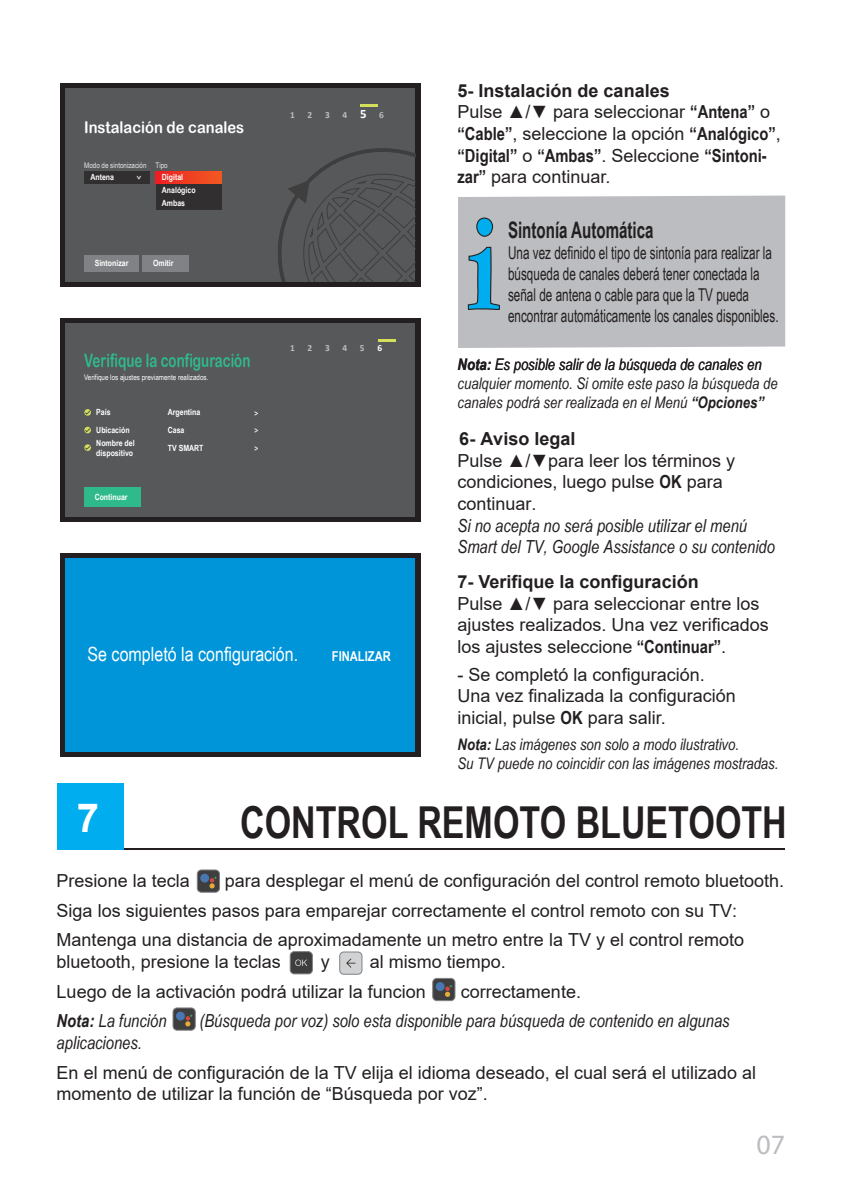
<style>
.page{position:relative;width:842px;height:1191px;background:#fff}
.page>*{position:absolute;margin:0;border:0;box-sizing:border-box;transform-origin:0 0}
.t1{font:700 44px "Arial Narrow";color:#231f20;scale:.94 1}
.t2{font:700 40px "Arial";color:#fff}
.t3{font:28px "Myriad Pro";color:#bcbdc0}
.t4{font:700 22.8px "Arial Narrow";color:#231f20;scale:.81 1}
.t5{font:19.6px "Arial Narrow";color:#fff}
.t6{font:18.4px "Arial Rounded MT Bold";color:#2fba8c;scale:.72 1}
.t7{font:18px/21.6px "Arial";color:#231f20}
.t8{font:italic 18px/21.6px "Arial Narrow";color:#231f20}
.t9{font:700 18px "Arial";color:#231f20}
.t10{font:700 18px "Arial Narrow";color:#231f20}
.t11{font:17.6px/21.2px "Arial Narrow";color:#231f20;scale:.81 1}
.t12{font:16.2px "Arial Rounded MT Bold";color:#fff;scale:.91 1}
.t13{font:italic 16px/19.2px "Arial Narrow";color:#231f20}
.t14{font:700 13.6px "Arial Narrow";color:#fff}
.t15{font:700 9.4px "Calibri";color:#bcbdc0}
.t16{font:700 9.4px "Calibri";color:#fff}
.t17{font:700 8.6px/12.8px "Arial Narrow";color:#fff}
.t18{font:8.6px "Arial";color:#fff;scale:1.23 1}
.t19{font:7.6px "Arial Narrow";color:#fff}
.t20{font:7.6px "Arial Narrow";color:#e6e7e9}
.s1{font-size:12.8px;color:#fff}
.s2{font-weight:700}
.s3{font-family:"Arial Narrow";font-weight:700}
.s4{font-family:"Arial";font-weight:400}
</style>
<div class="page">
<div style="left:458px;top:195px;width:327px;height:153px;background:#bcbdc0"></div>
<svg style="left:467px;top:217px;width:34px;height:93px;background:#73aac1"></svg>
<div style="left:60px;top:553px;width:360px;height:203px;background:#231f20"></div>
<div style="left:65px;top:558px;width:350px;height:193px;background:#0095d9"></div>
<div style="left:60px;top:83px;width:360px;height:203px;background:#231f20"></div>
<div style="left:65px;top:88px;width:350px;height:193px;background:#57585a"></div>
<svg style="left:360px;top:104px;width:18px;height:2px"></svg>
<div style="left:84px;top:171px;width:66px;height:13px;background:#312f30"></div>
<svg style="left:156px;top:171px;width:65px;height:13px"></svg>
<div style="left:156px;top:184px;width:65px;height:13px;background:#312f30"></div>
<div style="left:156px;top:197px;width:65px;height:13px;background:#312f30"></div>
<div style="left:84px;top:255px;width:54px;height:16px;background:#808285"></div>
<div style="left:142px;top:255px;width:47px;height:16px;background:#808285"></div>
<svg style="left:278px;top:148px;width:137px;height:133px"></svg>
<div style="left:60px;top:318px;width:360px;height:203px;background:#231f20"></div>
<div style="left:65px;top:323px;width:350px;height:193px;background:#57585a"></div>
<svg style="left:378px;top:339px;width:18px;height:2px"></svg>
<div style="left:84px;top:487px;width:57px;height:19px;background:#2fba8c"></div>
<svg style="left:85px;top:410px;width:6px;height:5px"></svg>
<svg style="left:85px;top:428px;width:6px;height:4px"></svg>
<svg style="left:85px;top:445px;width:6px;height:5px"></svg>
<div style="left:197px;top:870px;width:22px;height:22px;background:#3e3e3f;border-radius:4px"></div>
<div style="left:197px;top:869px;width:23px;height:23px;border:1px solid #808285;border-radius:4px"></div>
<svg style="left:209px;top:876px;width:8px;height:12px"></svg>
<div style="left:200px;top:873px;width:9px;height:9px;background:#4877b2;border-radius:50%"></div>
<div style="left:173px;top:1008px;width:22px;height:22px;background:#3e3e3f;border-radius:4px"></div>
<div style="left:173px;top:1007px;width:23px;height:23px;border:1px solid #808285;border-radius:4px"></div>
<svg style="left:185px;top:1014px;width:7px;height:12px"></svg>
<div style="left:176px;top:1011px;width:9px;height:9px;background:#4877b2;border-radius:50%"></div>
<div style="left:433px;top:978px;width:22px;height:22px;background:#3e3e3f;border-radius:4px"></div>
<div style="left:432px;top:978px;width:23px;height:23px;border:1px solid #808285;border-radius:4px"></div>
<svg style="left:445px;top:985px;width:7px;height:12px"></svg>
<div style="left:436px;top:982px;width:9px;height:9px;background:#4877b2;border-radius:50%"></div>
<div style="left:290px;top:951px;width:22px;height:23px;background:#3e3e3f;border-radius:4px"></div>
<div style="left:290px;top:951px;width:23px;height:23px;border:1px solid #808285;border-radius:4px"></div>
<svg style="left:295px;top:959px;width:12px;height:7px"></svg>
<div style="left:340px;top:952px;width:22px;height:22px;background:#d1d2d4;border-radius:4px"></div>
<div style="left:339px;top:951px;width:23px;height:23px;border:1px solid #808285;border-radius:4px"></div>
<svg style="left:346px;top:958px;width:9px;height:9px"></svg>
<hr style="left:123px;top:849px;width:661px;height:1px;background:#231f20">
<div style="left:57px;top:783px;width:66px;height:67px;background:#00aeef"></div>
<p class="t12" style="left:84px;top:117px;width:177px">Instalación de canales</p>
<p class="t20" style="left:84px;top:160px;width:85px">Modo de sintonización Tipo</p>
<p class="t17" style="left:90px;top:170px;width:25px">Antena</p>
<p class="t17" style="left:162px;top:170px;width:35px">Digital<br>Analógico<br>Ambas</p>
<p class="t18" style="left:142px;top:182px;width:5px;rotate:-180deg">^</p>
<p class="t17" style="left:95px;top:256px;width:35px">Sintonizar</p>
<p class="t17" style="left:153px;top:256px;width:22px">Omitir</p>
<p class="t6" style="left:84px;top:350px;width:232px">Verifique la configuración</p>
<p class="t17" style="left:96px;top:403px;width:35px;line-height:18px">País<br>Ubicación</p>
<p class="t17" style="left:96px;top:437px;width:40px;line-height:10.2px">Nombre del dispositivo</p>
<p class="t19" style="left:84px;top:371px;width:126px">Verifique los ajustes previamente realizados.</p>
<p class="t17" style="left:168px;top:403px;width:37px;line-height:17.8px">Argentina<br>Casa<br>TV SMART</p>
<p class="t18" style="left:261px;top:411px;width:5px;rotate:90deg">^</p>
<p class="t18" style="left:261px;top:428px;width:5px;rotate:90deg">^</p>
<p class="t18" style="left:261px;top:446px;width:5px;rotate:90deg">^</p>
<p class="t17" style="left:95px;top:490px;width:34px">Continuar</p>
<p class="t15" style="left:290px;top:108px;width:6px">1</p>
<p class="t15" style="left:308px;top:108px;width:6px">2</p>
<p class="t15" style="left:325px;top:108px;width:6px">3</p>
<p class="t15" style="left:342px;top:108px;width:25px">4 <span class="s1">5</span></p>
<p class="t15" style="left:379px;top:108px;width:6px">6</p>
<p class="t15" style="left:290px;top:341px;width:6px">1</p>
<p class="t15" style="left:308px;top:341px;width:6px">2</p>
<p class="t15" style="left:325px;top:341px;width:6px">3</p>
<p class="t15" style="left:342px;top:341px;width:6px">4</p>
<p class="t15" style="left:360px;top:341px;width:6px">5</p>
<p class="t16" style="left:377px;top:341px;width:6px">6</p>
<p class="t5" style="left:88px;top:639px;width:212px">Se completó la configuración.</p>
<p class="t14" style="left:332px;top:646px;width:61px">FINALIZAR</p>
<p class="t7" style="left:458px;top:80px;width:325px"><span class="s2">5- Instalación de canales<br></span>Pulse ▲/▼ para seleccionar <span class="s3">“Antena”</span> o <span class="s3">“Cable”</span>, seleccione la opción <span class="s3">“Analógico”</span>,</p>
<p class="t10" style="left:458px;top:142px;width:311px">“Digital” <span class="s4">o</span> “Ambas”<span class="s4">. Seleccione</span> “Sintoni-</p>
<p class="t7" style="left:458px;top:166px;width:154px"><span class="s3">zar”</span> para continuar.</p>
<p class="t4" style="left:508px;top:212px;width:181px">Sintonía Automática</p>
<p class="t11" style="left:508px;top:241px;width:335px">Una vez definido el tipo de sintonía para realizar la búsqueda de canales deberá tener conectada la señal de antena o cable para que la TV pueda encontrar automáticamente los canales disponibles.</p>
<p class="t13" style="left:458px;top:354px;width:306px"><span class="s2">Nota:</span> Es posible salir de la búsqueda de canales en</p>
<p class="t13" style="left:458px;top:373px;width:322px">cualquier momento. Si omite este paso la búsqueda de canales podrá ser realizada en el Menú <span class="s2">“Opciones”</span></p>
<p class="t9" style="left:459px;top:426px;width:118px">6- Aviso legal</p>
<p class="t7" style="left:457px;top:449px;width:279px">Pulse ▲/▼para leer los términos y condiciones, luego pulse <span class="s3">OK</span> para continuar.</p>
<p class="t8" style="left:457px;top:514px;width:319px">Si no acepta no será posible utilizar el menú<br>Smart del TV, Google Assistance o su contenido</p>
<p class="t9" style="left:458px;top:569px;width:243px">7- Verifique la configuración</p>
<p class="t7" style="left:458px;top:592px;width:313px">Pulse ▲/▼ para seleccionar entre los ajustes realizados. Una vez verificados los ajustes seleccione <span class="s3">“Continuar”</span>.</p>
<p class="t7" style="left:458px;top:663px;width:280px">- Se completó la configuración.<br>Una vez finalizada la configuración inicial, pulse <span class="s3">OK</span> para salir.</p>
<p class="t13" style="left:458px;top:734px;width:322px"><span class="s2">Nota:</span> Las imágenes son solo a modo ilustrativo.<br>Su TV puede no coincidir con las imágenes mostradas.</p>
<h2 class="t2" style="left:77px;top:790px;width:24px">7</h2>
<h1 class="t1" style="left:240px;top:789px;width:583px">CONTROL REMOTO BLUETOOTH</h1>
<p class="t7" style="left:57px;top:866px;width:729px;line-height:29.6px;text-indent:168px">para desplegar el menú de configuración del control remoto bluetooth.<br>Siga los siguientes pasos para emparejar correctamente el control remoto con su TV:<br>Mantenga una distancia de aproximadamente un metro entre la TV y el control remoto</p>
<p class="t7" style="left:57px;top:950px;width:226px">bluetooth, presione la teclas</p>
<p class="t7" style="left:321px;top:950px;width:10px">y</p>
<p class="t7" style="left:57px;top:870px;width:135px">Presione la tecla</p>
<p class="t7" style="left:57px;top:946px;width:451px;line-height:29.6px;text-indent:313px">al mismo tiempo.<br>Luego de la activación podrá utilizar la funcion</p>
<p class="t7" style="left:461px;top:980px;width:122px">correctamente.</p>
<p class="t8" style="left:57px;top:1009px;width:111px"><span class="s2">Nota:</span> La función</p>
<p class="t8" style="left:199px;top:1009px;width:532px">(Búsqueda por voz) solo esta disponible para búsqueda de contenido en algunas</p>
<p class="t8" style="left:57px;top:1031px;width:87px">aplicaciones.</p>
<p class="t7" style="left:57px;top:1061px;width:701px">En el menú de configuración de la TV elija el idioma deseado, el cual será el utilizado al momento de utilizar la función de “Búsqueda por voz”.</p>
<h3 class="t3" style="left:756px;top:1127px;width:30px">07</h3>
</div>
